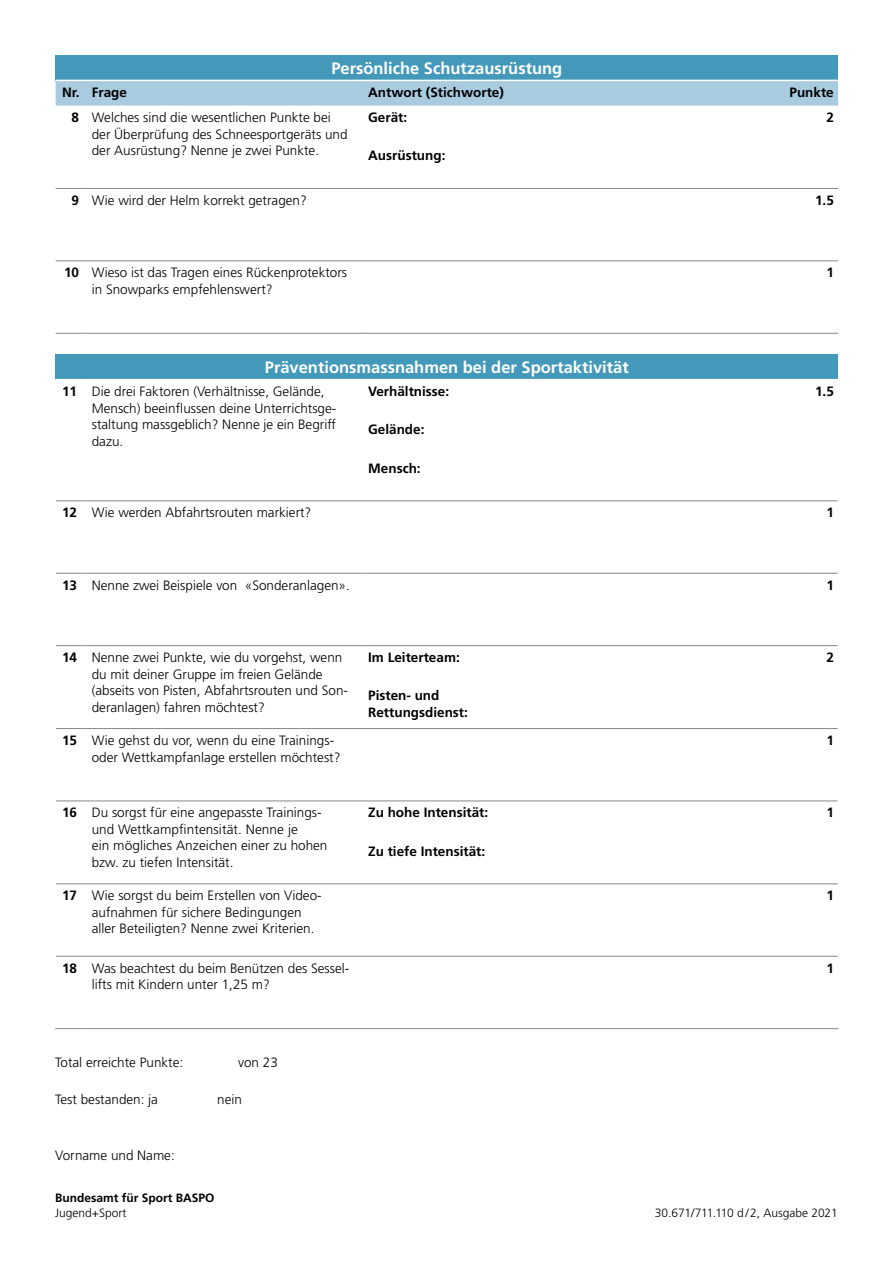
<style>
.page{position:relative;width:893px;height:1263px;background:#fff}
.page>*{position:absolute;margin:0;border:0;box-sizing:border-box;transform-origin:0 0}
.t1{font:700 16.5px "Frutiger LT";color:#fff}
.t2{font:300 13.5px/16.5px "Frutiger LT";color:#000}
.t3{font:700 13.5px/16.5px "Frutiger LT";color:#000}
.t4{font:300 12px "Frutiger LT";color:#000}
.t5{font:700 12px "Frutiger LT";color:#000}
.s1{font-weight:700}
</style>
<div class="page">
<div style="left:56px;top:55px;width:782px;height:25px;background:#4499ba"></div>
<div style="left:56px;top:354px;width:782px;height:26px;background:#4499ba"></div>
<svg style="left:56px;top:81px;width:782px;height:25px;background:#aaccdf"></svg>
<hr style="left:55px;top:379px;width:30px;height:1px;background:#fff">
<hr style="left:85px;top:379px;width:277px;height:1px;background:#fff">
<hr style="left:362px;top:379px;width:440px;height:1px;background:#fff">
<hr style="left:802px;top:379px;width:36px;height:1px;background:#fff">
<svg style="left:56px;top:188px;width:29px;height:1px"></svg>
<hr style="left:85px;top:188px;width:277px;height:1px;background:#868786">
<hr style="left:802px;top:188px;width:36px;height:1px;background:#868786">
<hr style="left:362px;top:188px;width:440px;height:1px;background:#868786">
<svg style="left:56px;top:260px;width:29px;height:1px"></svg>
<hr style="left:85px;top:260px;width:277px;height:1px;background:#868786">
<hr style="left:362px;top:260px;width:440px;height:1px;background:#868786">
<hr style="left:802px;top:260px;width:36px;height:1px;background:#868786">
<svg style="left:56px;top:333px;width:29px;height:1px"></svg>
<hr style="left:85px;top:333px;width:277px;height:1px;background:#868786">
<hr style="left:362px;top:333px;width:440px;height:1px;background:#868786">
<hr style="left:802px;top:333px;width:36px;height:1px;background:#868786">
<svg style="left:56px;top:500px;width:29px;height:1px"></svg>
<hr style="left:85px;top:500px;width:277px;height:1px;background:#868786">
<hr style="left:802px;top:500px;width:36px;height:1px;background:#868786">
<hr style="left:362px;top:500px;width:440px;height:1px;background:#868786">
<svg style="left:56px;top:645px;width:29px;height:1px"></svg>
<hr style="left:85px;top:645px;width:277px;height:1px;background:#868786">
<hr style="left:362px;top:645px;width:440px;height:1px;background:#868786">
<hr style="left:802px;top:645px;width:36px;height:1px;background:#868786">
<svg style="left:56px;top:728px;width:29px;height:1px"></svg>
<hr style="left:85px;top:728px;width:277px;height:1px;background:#868786">
<hr style="left:802px;top:728px;width:36px;height:1px;background:#868786">
<hr style="left:362px;top:728px;width:440px;height:1px;background:#868786">
<svg style="left:56px;top:800px;width:29px;height:1px"></svg>
<hr style="left:85px;top:800px;width:277px;height:1px;background:#868786">
<hr style="left:362px;top:800px;width:440px;height:1px;background:#868786">
<hr style="left:802px;top:800px;width:36px;height:1px;background:#868786">
<svg style="left:56px;top:883px;width:29px;height:1px"></svg>
<hr style="left:85px;top:883px;width:277px;height:1px;background:#868786">
<svg style="left:56px;top:956px;width:29px;height:1px"></svg>
<hr style="left:85px;top:956px;width:277px;height:1px;background:#868786">
<hr style="left:362px;top:956px;width:440px;height:1px;background:#868786">
<hr style="left:802px;top:956px;width:36px;height:1px;background:#868786">
<hr style="left:55px;top:1028px;width:30px;height:1px;background:#868786">
<hr style="left:85px;top:1028px;width:277px;height:1px;background:#868786">
<hr style="left:362px;top:1028px;width:440px;height:1px;background:#868786">
<hr style="left:802px;top:1028px;width:36px;height:1px;background:#868786">
<svg style="left:56px;top:573px;width:29px;height:1px"></svg>
<hr style="left:85px;top:573px;width:277px;height:1px;background:#868786">
<hr style="left:362px;top:573px;width:440px;height:1px;background:#868786">
<hr style="left:802px;top:573px;width:36px;height:1px;background:#868786">
<hr style="left:802px;top:883px;width:36px;height:1px;background:#868786">
<hr style="left:362px;top:883px;width:440px;height:1px;background:#868786">
<p class="t1" style="left:331px;top:59px;width:232px">Persönliche Schutzausrüstung</p>
<p class="t3" style="left:62px;top:84px;width:67px">Nr. Frage</p>
<p class="t3" style="left:368px;top:84px;width:137px">Antwort (Stichworte)</p>
<p class="t3" style="left:789px;top:84px;width:46px">Punkte</p>
<p class="t2" style="left:92px;top:109px;width:257px;text-indent:-20px"><span class="s1">8</span> Welches sind die wesentlichen Punkte bei der Überprüfung des Schneesportgeräts und der Ausrüstung? Nenne je zwei Punkte.</p>
<p class="t3" style="left:368px;top:109px;width:41px">Gerät:</p>
<p class="t3" style="left:826px;top:109px;width:9px">2</p>
<p class="t3" style="left:368px;top:147px;width:79px">Ausrüstung:</p>
<p class="t2" style="left:72px;top:192px;width:237px"><span class="s1">9</span> Wie wird der Helm korrekt getragen?</p>
<p class="t3" style="left:815px;top:192px;width:20px">1.5</p>
<p class="t2" style="left:92px;top:265px;width:257px;text-indent:-28px"><span class="s1">10</span> Wieso ist das Tragen eines Rückenprotektors in Snowparks empfehlenswert?</p>
<p class="t3" style="left:826px;top:264px;width:9px">1</p>
<p class="t1" style="left:265px;top:358px;width:366px">Präventionsmassnahmen bei der Sportaktivität</p>
<p class="t2" style="left:92px;top:383px;width:246px;text-indent:-30px"><span class="s1">11</span> Die drei Faktoren (Verhältnisse, Gelände, Mensch) beeinflussen deine Unterrichtsge&shy;staltung massgeblich? Nenne je ein Begriff dazu.</p>
<p class="t3" style="left:368px;top:383px;width:83px">Verhältnisse:</p>
<p class="t3" style="left:815px;top:383px;width:20px">1.5</p>
<p class="t3" style="left:368px;top:422px;width:58px">Gelände:</p>
<p class="t3" style="left:368px;top:460px;width:54px">Mensch:</p>
<p class="t2" style="left:62px;top:505px;width:251px"><span class="s1">12</span> Wie werden Abfahrtsrouten markiert?</p>
<p class="t3" style="left:826px;top:504px;width:9px">1</p>
<p class="t2" style="left:62px;top:577px;width:289px"><span class="s1">13</span> Nenne zwei Beispiele von «Sonderanlagen».</p>
<p class="t3" style="left:826px;top:577px;width:9px">1</p>
<p class="t2" style="left:92px;top:649px;width:258px;text-indent:-30px"><span class="s1">14</span> Nenne zwei Punkte, wie du vorgehst, wenn du mit deiner Gruppe im freien Gelände (abseits von Pisten, Abfahrtsrouten und Son&shy;deranlagen) fahren möchtest?</p>
<p class="t3" style="left:368px;top:649px;width:93px">Im Leiterteam:</p>
<p class="t3" style="left:826px;top:649px;width:9px">2</p>
<p class="t3" style="left:368px;top:687px;width:101px">Pisten- und<br>Rettungsdienst:</p>
<p class="t2" style="left:92px;top:732px;width:250px;text-indent:-30px"><span class="s1">15</span> Wie gehst du vor, wenn du eine Trainings&shy;oder Wettkampfanlage erstellen möchtest?</p>
<p class="t3" style="left:826px;top:732px;width:9px">1</p>
<p class="t2" style="left:92px;top:805px;width:237px;text-indent:-30px"><span class="s1">16</span> Du sorgst für eine angepasste Trainings&shy;und Wettkampfntensität. Nenne je<br>ein mögliches Anzeichen einer zu hohen bzw. zu tiefen Intensität.</p>
<p class="t3" style="left:368px;top:804px;width:122px">Zu hohe Intensität:</p>
<p class="t3" style="left:826px;top:804px;width:9px">1</p>
<p class="t3" style="left:368px;top:843px;width:119px">Zu tiefe Intensität:</p>
<p class="t2" style="left:92px;top:888px;width:230px;text-indent:-30px"><span class="s1">17</span> Wie sorgst du beim Erstellen von Video&shy;aufnahmen für sichere Bedingungen aller Beteiligten? Nenne zwei Kriterien.</p>
<p class="t3" style="left:826px;top:887px;width:9px">1</p>
<p class="t2" style="left:92px;top:960px;width:259px;text-indent:-30px"><span class="s1">18</span> Was beachtest du beim Benützen des Sessel&shy;lifts mit Kindern unter 1,25 m?</p>
<p class="t3" style="left:826px;top:960px;width:9px">1</p>
<p class="t2" style="left:55px;top:1054px;width:130px">Total erreichte Punkte:</p>
<p class="t2" style="left:238px;top:1054px;width:41px">von 23</p>
<p class="t2" style="left:55px;top:1091px;width:104px">Test bestanden: ja</p>
<p class="t2" style="left:217px;top:1091px;width:26px">nein</p>
<p class="t2" style="left:55px;top:1148px;width:121px">Vorname und Name:</p>
<p class="t5" style="left:55px;top:1190px;width:161px">Bundesamt für Sport BASPO</p>
<p class="t4" style="left:55px;top:1206px;width:73px">Jugend+Sport</p>
<p class="t4" style="left:655px;top:1206px;width:185px">30.671/711.110 d /2, Ausgabe 2021</p>
</div>
